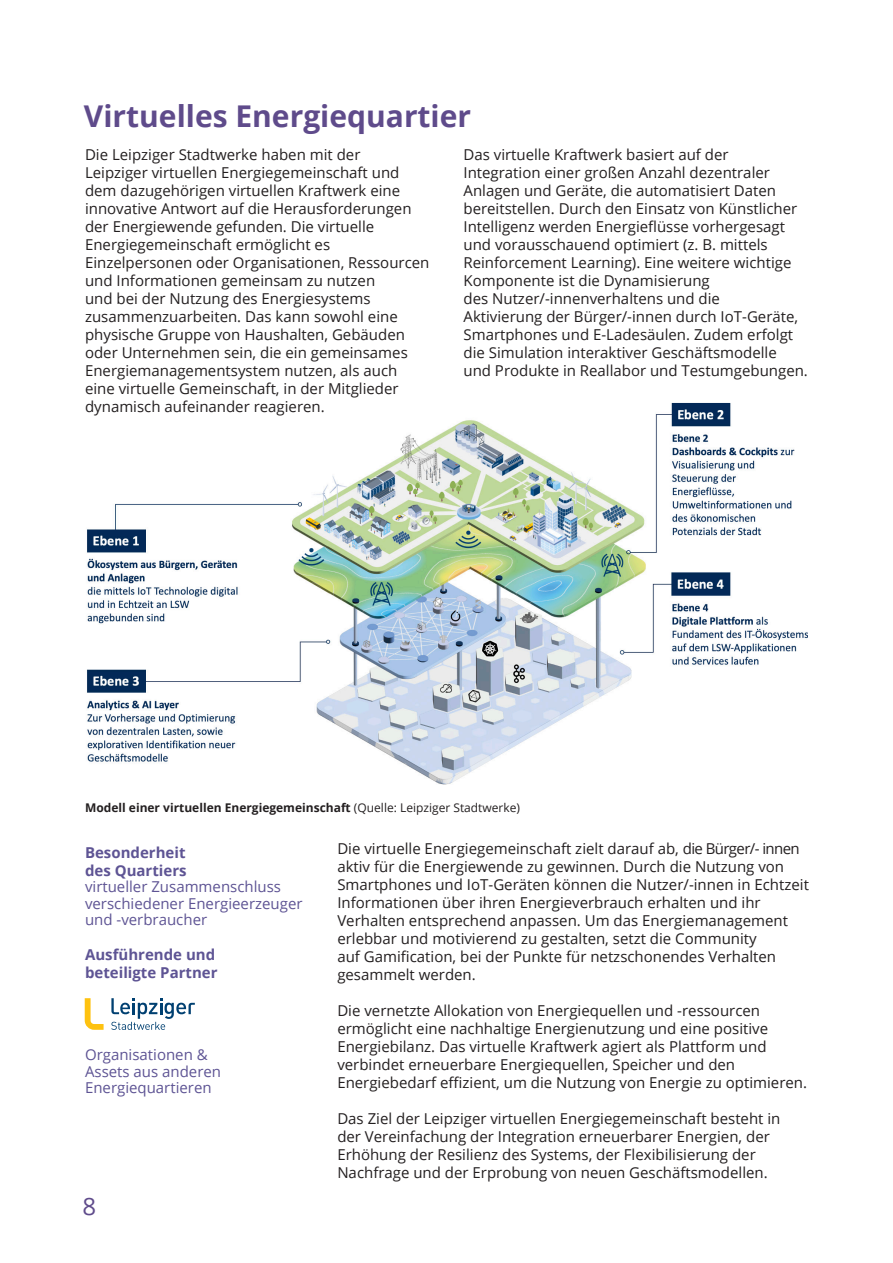
<style>
.page{position:relative;width:893px;height:1263px;background:#fff}
.page>*{position:absolute;margin:0;border:0;box-sizing:border-box;transform-origin:0 0}
.SP_Title_H2{font:700 30px "Open Sans";color:#5f4b8b}
.t1{font:24px "Open Sans";color:#5f4b8b}
.SP_Basic_Text{font:15px/18px "Open Sans";color:#231f20}
.SP_Title_H2-2{font:15px/16.5px "Open Sans";color:#5e5494}
.SP_Title_H2-3{font:700 15px "Open Sans";color:#5e5494}
.SP_Image_Description{font:700 12px "Open Sans";color:#231f20}
.s1{font-weight:400}
</style>
<div class="page">
<svg style="left:85px;top:998px;width:19px;height:32px"></svg>
<svg style="left:111px;top:998px;width:84px;height:32px"></svg>
<img style="left:87px;top:402px;width:721px;height:383px">
<p class="SP_Title_H2" style="left:84px;top:95px;width:389px">Virtuelles Energiequartier</p>
<p class="SP_Basic_Text" style="left:85px;top:145px;width:346px">Die Leipziger Stadtwerke haben mit der<br>Leipziger virtuellen Energiegemeinschaft und dem dazugehörigen virtuellen Kraftwerk eine innovative Antwort auf die Herausforderungen der Energiewende gefunden. Die virtuelle Energiegemeinschaft ermöglicht es Einzelpersonen oder Organisationen, Ressourcen und Informationen gemeinsam zu nutzen<br>und bei der Nutzung des Energiesystems zusammenzuarbeiten. Das kann sowohl eine physische Gruppe von Haushalten, Gebäuden oder Unternehmen sein, die ein gemeinsames Energiemanagementsystem nutzen, als auch eine virtuelle Gemeinschaft, in der Mitglieder dynamisch aufeinander reagieren.</p>
<p class="SP_Basic_Text" style="left:463px;top:145px;width:335px">Das virtuelle Kraftwerk basiert auf der Integration einer großen Anzahl dezentraler Anlagen und Geräte, die automatisiert Daten bereitstellen. Durch den Einsatz von Künstlicher Intelligenz werden Energieflüsse vorhergesagt und vorausschauend optimiert (z. B. mittels Reinforcement Learning). Eine weitere wichtige Komponente ist die Dynamisierung</p>
<p class="SP_Basic_Text" style="left:463px;top:289px;width:346px">des Nutzer/-innenverhaltens und die<br>Aktivierung der Bürger/-innen durch IoT-Geräte, Smartphones und E-Ladesäulen. Zudem erfolgt die Simulation interaktiver Geschäftsmodelle und Produkte in Reallabor und Testumgebungen.</p>
<p class="SP_Image_Description" style="left:85px;top:799px;width:436px">Modell einer virtuellen Energiegemeinschaft <span class="s1">(Quelle: Leipziger Stadtwerke)</span></p>
<p class="SP_Title_H2-3" style="left:85px;top:842px;width:102px">Besonderheit</p>
<p class="SP_Title_H2-3" style="left:85px;top:860px;width:103px">des Quartiers</p>
<p class="SP_Title_H2-2" style="left:85px;top:878px;width:219px">virtueller Zusammenschluss verschiedener Energieerzeuger und -verbraucher</p>
<p class="SP_Title_H2-3" style="left:85px;top:944px;width:132px">Ausführende und</p>
<p class="SP_Title_H2-3" style="left:85px;top:962px;width:134px">beteiligte Partner</p>
<p class="SP_Title_H2-2" style="left:85px;top:1046px;width:124px">Organisationen &amp;</p>
<p class="SP_Title_H2-2" style="left:85px;top:1063px;width:138px">Assets aus anderen</p>
<p class="SP_Title_H2-2" style="left:85px;top:1079px;width:128px">Energiequartieren</p>
<h2 class="t1" style="left:83px;top:1190px;width:15px">8</h2>
<p class="SP_Basic_Text" style="left:337px;top:839px;width:473px">Die virtuelle Energiegemeinschaft zielt darauf ab, die Bürger/- innen aktiv für die Energiewende zu gewinnen. Durch die Nutzung von Smartphones und IoT-Geräten können die Nutzer/-innen in Echtzeit Informationen über ihren Energieverbrauch erhalten und ihr Verhalten entsprechend anpassen. Um das Energiemanagement erlebbar und motivierend zu gestalten, setzt die Community<br>auf Gamification, bei der Punkte für netzschonendes Verhalten gesammelt werden.</p>
<p class="SP_Basic_Text" style="left:337px;top:1001px;width:471px">Die vernetzte Allokation von Energiequellen und -ressourcen ermöglicht eine nachhaltige Energienutzung und eine positive Energiebilanz. Das virtuelle Kraftwerk agiert als Plattform und verbindet erneuerbare Energiequellen, Speicher und den Energiebedarf effizient, um die Nutzung von Energie zu optimieren.</p>
<p class="SP_Basic_Text" style="left:337px;top:1109px;width:445px">Das Ziel der Leipziger virtuellen Energiegemeinschaft besteht in der Vereinfachung der Integration erneuerbarer Energien, der Erhöhung der Resilienz des Systems, der Flexibilisierung der Nachfrage und der Erprobung von neuen Geschäftsmodellen.</p>
</div>
